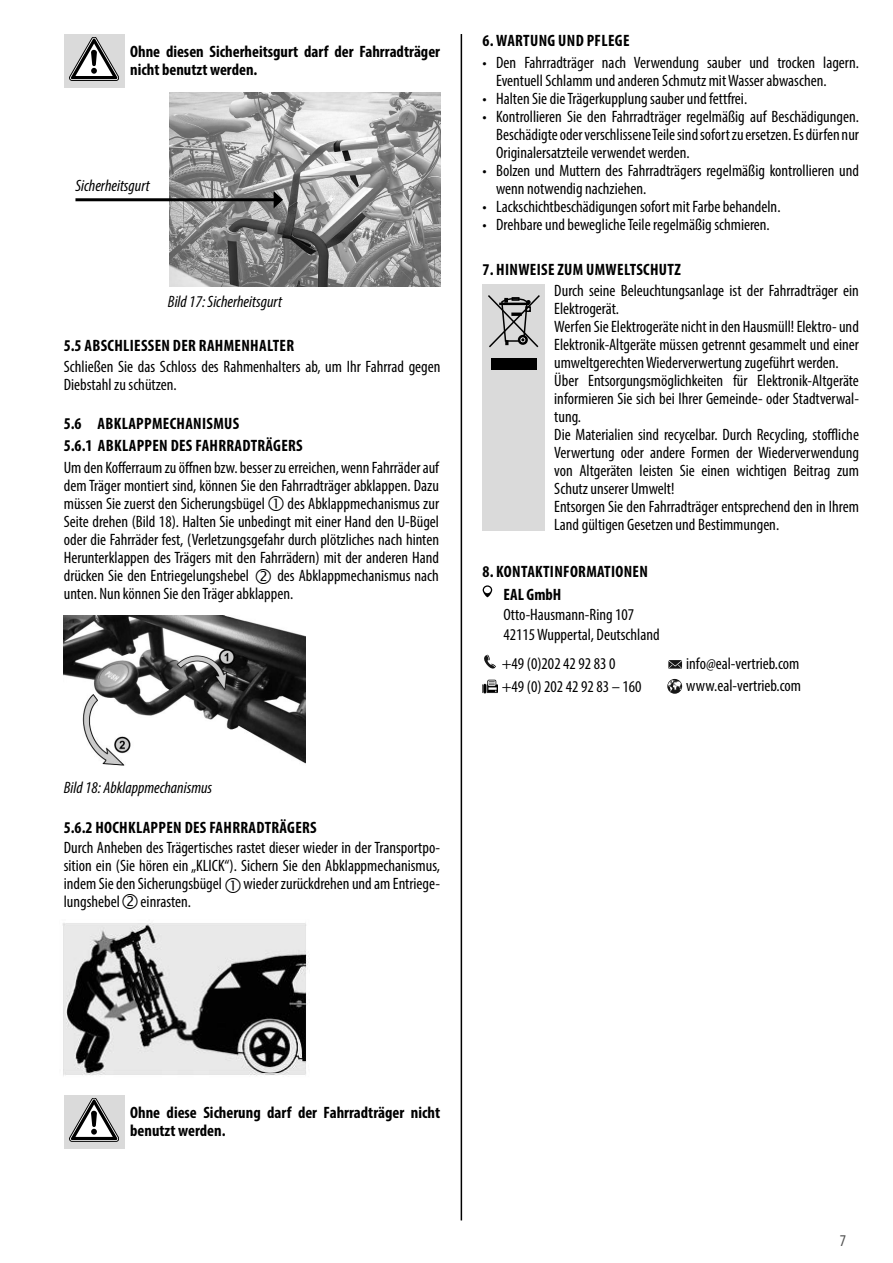
<style>
.page{position:relative;width:893px;height:1263px;background:#fff}
.page>*{position:absolute;margin:0;border:0;box-sizing:border-box;transform-origin:0 0}
.t1{font:condensed 16.5px/18px "Myriad Pro";color:#000}
.t2{font:700 condensed 16.5px "Myriad Pro";letter-spacing:.02em;color:#000}
.t3{font:700 condensed 16.5px/18px "Myriad Pro";color:#000}
.t4{font:italic condensed 16.5px "Myriad Pro";color:#000}
.t5{font:condensed 16.5px "Myriad Pro";color:#515151}
</style>
<div class="page">
<hr style="left:461px;top:34px;width:1px;height:1186px;background:#000">
<img style="left:64px;top:616px;width:241px;height:150px">
<img style="left:62px;top:923px;width:247px;height:153px">
<img style="left:169px;top:92px;width:271px;height:194px">
<hr style="left:75px;top:198px;width:201px;height:3px;background:#000">
<svg style="left:274px;top:191px;width:9px;height:17px"></svg>
<div style="left:64px;top:34px;width:60px;height:53px;background:#dadada"></div>
<svg style="left:69px;top:37px;width:50px;height:44px"></svg>
<div style="left:64px;top:1095px;width:60px;height:53px;background:#dadada"></div>
<svg style="left:69px;top:1098px;width:50px;height:43px"></svg>
<svg style="left:667px;top:679px;width:15px;height:15px"></svg>
<svg style="left:668px;top:660px;width:14px;height:9px"></svg>
<svg style="left:484px;top:655px;width:12px;height:14px"></svg>
<svg style="left:483px;top:585px;width:9px;height:12px"></svg>
<img style="left:483px;top:679px;width:14px;height:15px">
<div style="left:483px;top:284px;width:62px;height:246px;background:#dadada"></div>
<svg style="left:488px;top:295px;width:52px;height:53px"></svg>
<div style="left:491px;top:359px;width:45px;height:11px;background:#000"></div>
<p class="t3" style="left:130px;top:42px;width:311px">Ohne diesen Sicherheitsgurt darf der Fahrradträger nicht benutzt werden.</p>
<p class="t4" style="left:75px;top:175px;width:76px">Sicherheitsgurt</p>
<p class="t4" style="left:168px;top:292px;width:115px">Bild 17: Sicherheitsgurt</p>
<p class="t2" style="left:64px;top:335px;width:232px">5.5 ABSCHLIESSEN DER RAHMENHALTER</p>
<p class="t1" style="left:64px;top:357px;width:378px">Schließen Sie das Schloss des Rahmenhalters ab, um Ihr Fahrrad gegen<br>Diebstahl zu schützen.</p>
<p class="t2" style="left:64px;top:413px;width:177px">5.6 ABKLAPPMECHANISMUS</p>
<p class="t2" style="left:64px;top:435px;width:241px">5.6.1 ABKLAPPEN DES FAHRRADTRÄGERS</p>
<p class="t1" style="left:64px;top:459px;width:377px;text-align:justify">Um den Kofferraum zu öffnen bzw. besser zu erreichen, wenn Fahrräder auf dem Träger montiert sind, können Sie den Fahrradträger abklappen. Dazu müssen Sie zuerst den Sicherungsbügel</p>
<p class="t1" style="left:64px;top:495px;width:377px;text-align:justify;text-indent:224px">des Abklappmechanismus zur Seite drehen (Bild 18). Halten Sie unbedingt mit einer Hand den U-Bügel oder die Fahrräder fest, (Verletzungsgefahr durch plötzliches nach hinten Herunterklappen des Trägers mit den Fahrrädern) mit der anderen Hand drücken Sie den Entriegelungshebel</p>
<p class="t1" style="left:64px;top:567px;width:377px;text-indent:214px">des Abklappmechanismus nach unten. Nun können Sie den Träger abklappen.</p>
<p class="t4" style="left:64px;top:777px;width:150px">Bild 18: Abklappmechanismus</p>
<p class="t2" style="left:64px;top:817px;width:254px">5.6.2 HOCHKLAPPEN DES FAHRRADTRÄGERS</p>
<p class="t1" style="left:64px;top:839px;width:378px;text-align:justify">Durch Anheben des Trägertisches rastet dieser wieder in der Transportpo&shy;sition ein (Sie hören ein „KLICK“). Sichern Sie den Abklappmechanismus, indem Sie den Sicherungsbügel</p>
<p class="t1" style="left:244px;top:875px;width:198px">wieder zurückdrehen und am Entriege-</p>
<p class="t1" style="left:64px;top:893px;width:58px">lungshebel</p>
<p class="t1" style="left:141px;top:893px;width:52px">einrasten.</p>
<p class="t2" style="left:483px;top:31px;width:148px">6. WARTUNG UND PFLEGE</p>
<p class="t1" style="left:496px;top:53px;width:364px;text-indent:-13px">• Den Fahrradträger nach Verwendung sauber und trocken lagern.<br>Eventuell Schlamm und anderen Schmutz mit Wasser abwaschen.</p>
<p class="t1" style="left:483px;top:89px;width:266px">• Halten Sie die Trägerkupplung sauber und fettfrei.</p>
<p class="t1" style="left:496px;top:107px;width:364px;text-align:justify;text-indent:-13px">• Kontrollieren Sie den Fahrradträger regelmäßig auf Beschädigungen.<br>Beschädigte oder verschlissene Teile sind sofort zu ersetzen. Es dürfen nur Originalersatzteile verwendet werden.</p>
<p class="t1" style="left:496px;top:161px;width:364px;text-indent:-13px">• Bolzen und Muttern des Fahrradträgers regelmäßig kontrollieren und wenn notwendig nachziehen.</p>
<p class="t1" style="left:483px;top:197px;width:299px">• Lackschichtbeschädigungen sofort mit Farbe behandeln.</p>
<p class="t1" style="left:483px;top:215px;width:289px">• Drehbare und bewegliche Teile regelmäßig schmieren.</p>
<p class="t2" style="left:483px;top:259px;width:200px">7. HINWEISE ZUM UMWELTSCHUTZ</p>
<p class="t1" style="left:554px;top:282px;width:306px">Durch seine Beleuchtungsanlage ist der Fahrradträger ein Elektrogerät.<br>Werfen Sie Elektrogeräte nicht in den Hausmüll! Elektro- und Elektronik-Altgeräte müssen getrennt gesammelt und einer umweltgerechten Wiederverwertung zugeführt werden.<br>Über Entsorgungsmöglichkeiten für Elektronik-Altgeräte informieren Sie sich bei Ihrer Gemeinde- oder Stadtverwal&shy;tung.<br>Die Materialien sind recycelbar. Durch Recycling, stoffliche Verwertung oder andere Formen der Wiederverwendung von Altgeräten leisten Sie einen wichtigen Beitrag zum Schutz unserer Umwelt!<br>Entsorgen Sie den Fahrradträger entsprechend den in Ihrem Land gültigen Gesetzen und Bestimmungen.</p>
<p class="t2" style="left:483px;top:561px;width:167px">8. KONTAKTINFORMATIONEN</p>
<p class="t2" style="left:504px;top:584px;width:59px">EAL GmbH</p>
<p class="t1" style="left:503px;top:604px;width:158px;line-height:19.8px">Otto-Hausmann-Ring 107<br>42115 Wuppertal, Deutschland</p>
<p class="t1" style="left:502px;top:652px;width:141px;line-height:23px">+49 (0)202 42 92 83 0 +49 (0) 202 42 92 83 – 160</p>
<p class="t1" style="left:686px;top:653px;width:116px;line-height:21.3px">info@eal-vertrieb.com www.eal-vertrieb.com</p>
<p class="t3" style="left:130px;top:1103px;width:311px">Ohne diese Sicherung darf der Fahrradträger nicht benutzt werden.</p>
<p class="t5" style="left:840px;top:1231px;width:8px">7</p>
</div>
